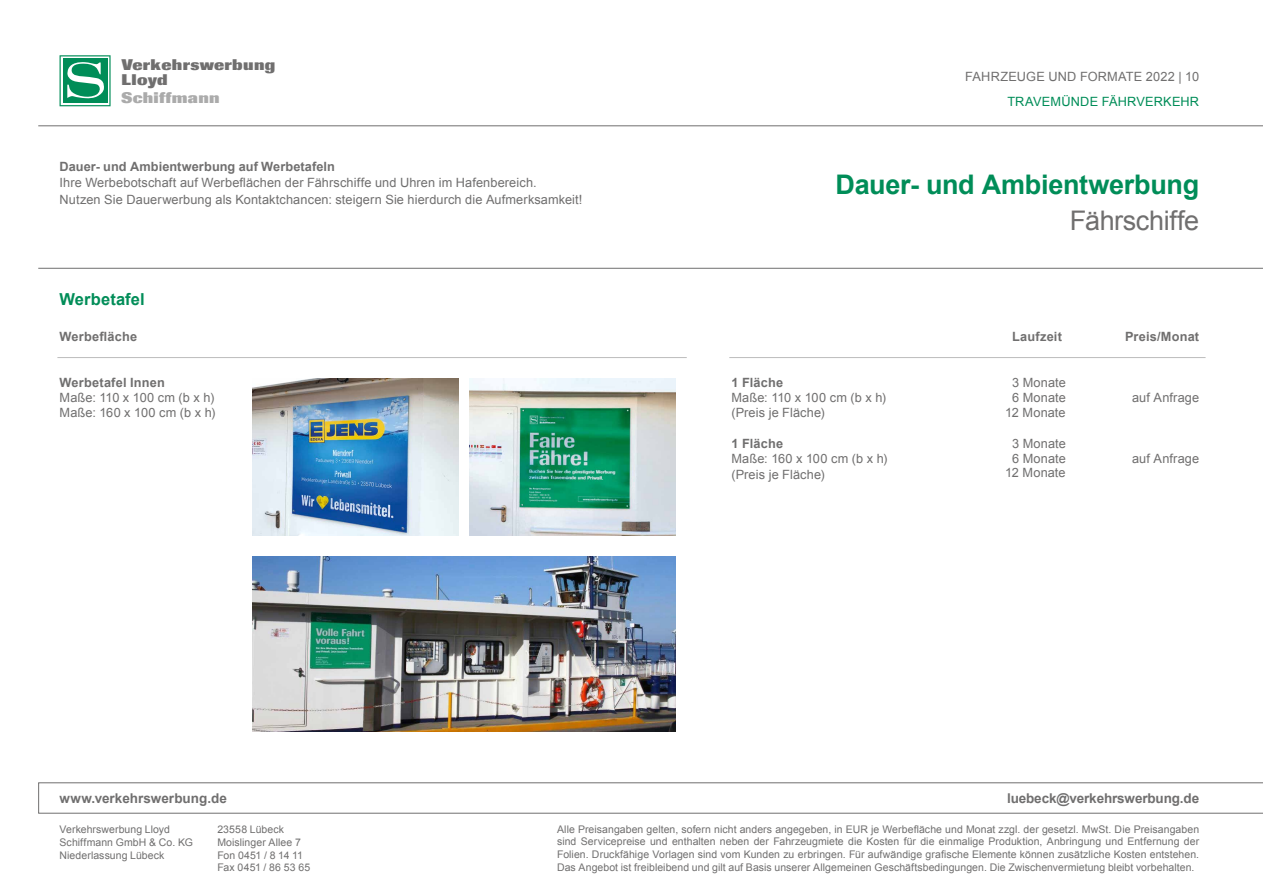
<style>
.page{position:relative;width:1263px;height:893px;background:#fff}
.page>*{position:absolute;margin:0;border:0;box-sizing:border-box;transform-origin:0 0}
.t1{font:700 27px "Arial";letter-spacing:-.01em;color:#008d58}
.t2{font:27px "Arial";letter-spacing:-.02em;color:#706f6f}
.t3{font:700 16.5px "Arial";letter-spacing:.005em;color:#008d58}
.t4{font:800 15.3px/15.3px "Imago";letter-spacing:.02em;color:#706f6f;scale:1.1 1}
.t5{font:800 15.3px "Imago";letter-spacing:.02em;color:#ababab;scale:1.1 1}
.t6{font:700 13.5px "Arial";letter-spacing:-.01em;color:#706f6f}
.t7{font:12.75px/15.3px "Arial";letter-spacing:.01em;color:#706f6f}
.t8{font:700 12.75px "Arial";letter-spacing:.015em;color:#706f6f}
.t9{font:12.75px "Arial";letter-spacing:.02em;color:#008d58}
.t10{font:10.5px/12.6px "Arial";letter-spacing:.005em;color:#706f6f}
</style>
<div class="page">
<img style="left:469px;top:378px;width:207px;height:158px">
<hr style="left:38px;top:268px;width:1225px;height:1px;background:#706f6f">
<svg style="left:60px;top:55px;width:51px;height:51px"></svg>
<hr style="left:38px;top:125px;width:1225px;height:1px;background:#706f6f">
<svg style="left:38px;top:782px;width:1225px;height:32px"></svg>
<hr style="left:729px;top:357px;width:476px;height:1px;background:#bcbcbc">
<hr style="left:57px;top:357px;width:630px;height:1px;background:#bcbcbc">
<img style="left:252px;top:378px;width:207px;height:158px">
<img style="left:252px;top:556px;width:424px;height:175px">
<h3 class="t4" style="left:121px;top:57px;width:141px">Verkehrswerbung<br>Lloyd</h3>
<h3 class="t5" style="left:121px;top:88px;width:91px">Schiffmann</h3>
<p class="t8" style="left:60px;top:158px;width:277px">Dauer- und Ambientwerbung auf Werbetafeln</p>
<p class="t7" style="left:60px;top:175px;width:524px;line-height:16.5px">Ihre Werbebotschaft auf Werbeflächen der Fährschiffe und Uhren im Hafenbereich.<br>Nutzen Sie Dauerwerbung als Kontaktchancen: steigern Sie hierdurch die Aufmerksamkeit!</p>
<h2 class="t3" style="left:60px;top:289px;width:87px">Werbetafel</h2>
<p class="t8" style="left:60px;top:328px;width:79px">Werbefläche</p>
<p class="t8" style="left:60px;top:374px;width:107px">Werbetafel Innen</p>
<p class="t7" style="left:60px;top:390px;width:158px">Maße: 110 x 100 cm (b x h)<br>Maße: 160 x 100 cm (b x h)</p>
<p class="t6" style="left:60px;top:790px;width:169px">www.verkehrswerbung.de</p>
<p class="t7" style="left:965px;top:69px;width:235px">FAHRZEUGE UND FORMATE 2022 | 10</p>
<p class="t9" style="left:1007px;top:93px;width:193px">TRAVEMÜNDE FÄHRVERKEHR</p>
<h1 class="t1" style="left:836px;top:167px;width:365px">Dauer- und Ambientwerbung</h1>
<h1 class="t2" style="left:1070px;top:203px;width:131px">Fährschiffe</h1>
<p class="t8" style="left:731px;top:374px;width:53px">1 Fläche</p>
<p class="t7" style="left:731px;top:390px;width:156px">Maße: 110 x 100 cm (b x h) (Preis je Fläche)</p>
<p class="t8" style="left:731px;top:435px;width:53px">1 Fläche</p>
<p class="t7" style="left:731px;top:451px;width:158px">Maße: 160 x 100 cm (b x h) (Preis je Fläche)</p>
<p class="t8" style="left:1012px;top:328px;width:51px">Laufzeit</p>
<p class="t7" style="left:1012px;top:375px;width:55px">3 Monate<br>6 Monate</p>
<p class="t7" style="left:1012px;top:436px;width:55px">3 Monate<br>6 Monate</p>
<p class="t7" style="left:1005px;top:405px;width:62px">12 Monate</p>
<p class="t7" style="left:1005px;top:465px;width:62px">12 Monate</p>
<p class="t8" style="left:1125px;top:328px;width:76px">Preis/Monat</p>
<p class="t7" style="left:1132px;top:390px;width:69px">auf Anfrage</p>
<p class="t7" style="left:1132px;top:451px;width:69px">auf Anfrage</p>
<p class="t6" style="left:1007px;top:790px;width:194px">luebeck@verkehrswerbung.de</p>
<p class="t10" style="left:60px;top:824px;width:135px">Verkehrswerbung Lloyd<br>Schiffmann GmbH &amp; Co. KG<br>Niederlassung Lübeck</p>
<p class="t10" style="left:217px;top:824px;width:94px">23558 Lübeck<br>Moislinger Allee 7<br>Fon 0451 / 8 14 11<br>Fax 0451 / 86 53 65</p>
<p class="t10" style="left:557px;top:823px;width:644px;text-align:justify">Alle Preisangaben gelten, sofern nicht anders angegeben, in EUR je Werbefläche und Monat zzgl. der gesetzl. MwSt. Die Preisangaben sind Servicepreise und enthalten neben der Fahrzeugmiete die Kosten für die einmalige Produktion, Anbringung und Entfernung der Folien. Druckfähige Vorlagen sind vom Kunden zu erbringen. Für aufwändige grafische Elemente können zusätzliche Kosten entstehen.<br>Das Angebot ist freibleibend und gilt auf Basis unserer Allgemeinen Geschäftsbedingungen. Die Zwischenvermietung bleibt vorbehalten.</p>
</div>
